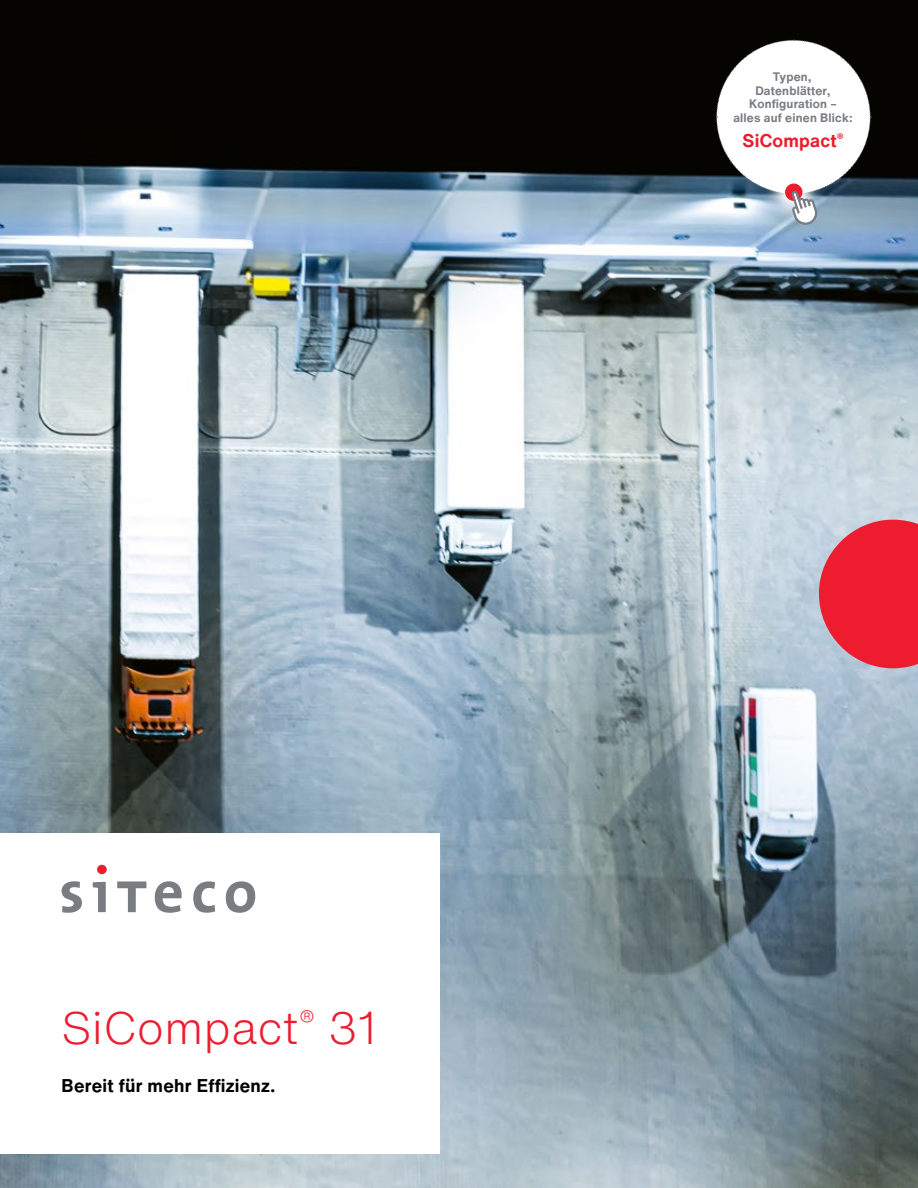
<style>
.page{position:relative;width:918px;height:1188px;background:#fff}
.page>*{position:absolute;margin:0;border:0;box-sizing:border-box;transform-origin:0 0}
.t1{font:300 45px "Helvetica Now Text";letter-spacing:.015em;color:#ed1c2f}
.t2{font:700 18px "Helvetica Now Text";letter-spacing:.015em;color:#000}
.t3{font:700 18px "Helvetica Now Text";letter-spacing:.015em;color:#ed1c2f}
.t4{font:700 12px/13.5px "Helvetica Now Text";letter-spacing:.015em;color:#797d82;text-align:center}
</style>
<div class="page">
<img style="left:0;top:0;width:918px;height:1188px">
<svg style="left:819px;top:520px;width:99px;height:148px;background:#e43a4c"></svg>
<div style="left:0;top:834px;width:440px;height:320px;background:#fff"></div>
<div style="left:97px;top:865px;width:10px;height:9px;background:#ed1c2f;border-radius:50%"></div>
<svg style="left:117px;top:881px;width:29px;height:31px"></svg>
<svg style="left:193px;top:881px;width:22px;height:32px"></svg>
<svg style="left:155px;top:881px;width:27px;height:32px"></svg>
<svg style="left:226px;top:881px;width:29px;height:32px"></svg>
<svg style="left:93px;top:882px;width:13px;height:30px"></svg>
<svg style="left:62px;top:881px;width:20px;height:32px"></svg>
<svg style="left:716px;top:39px;width:155px;height:187px"></svg>
<h1 class="t1" style="left:62px;top:994px;width:318px">SiCompact<sup>®</sup> 31</h1>
<h2 class="t2" style="left:62px;top:1072px;width:216px">Bereit für mehr Effizienz.</h2>
<p class="t4" style="left:733px;top:70px;width:121px">Typen,<br>Datenblätter,<br>Konfiguration –<br>alles auf einen Blick:</p>
<h2 class="t3" style="left:743px;top:127px;width:102px">SiCompact<sup>®</sup></h2>
</div>
